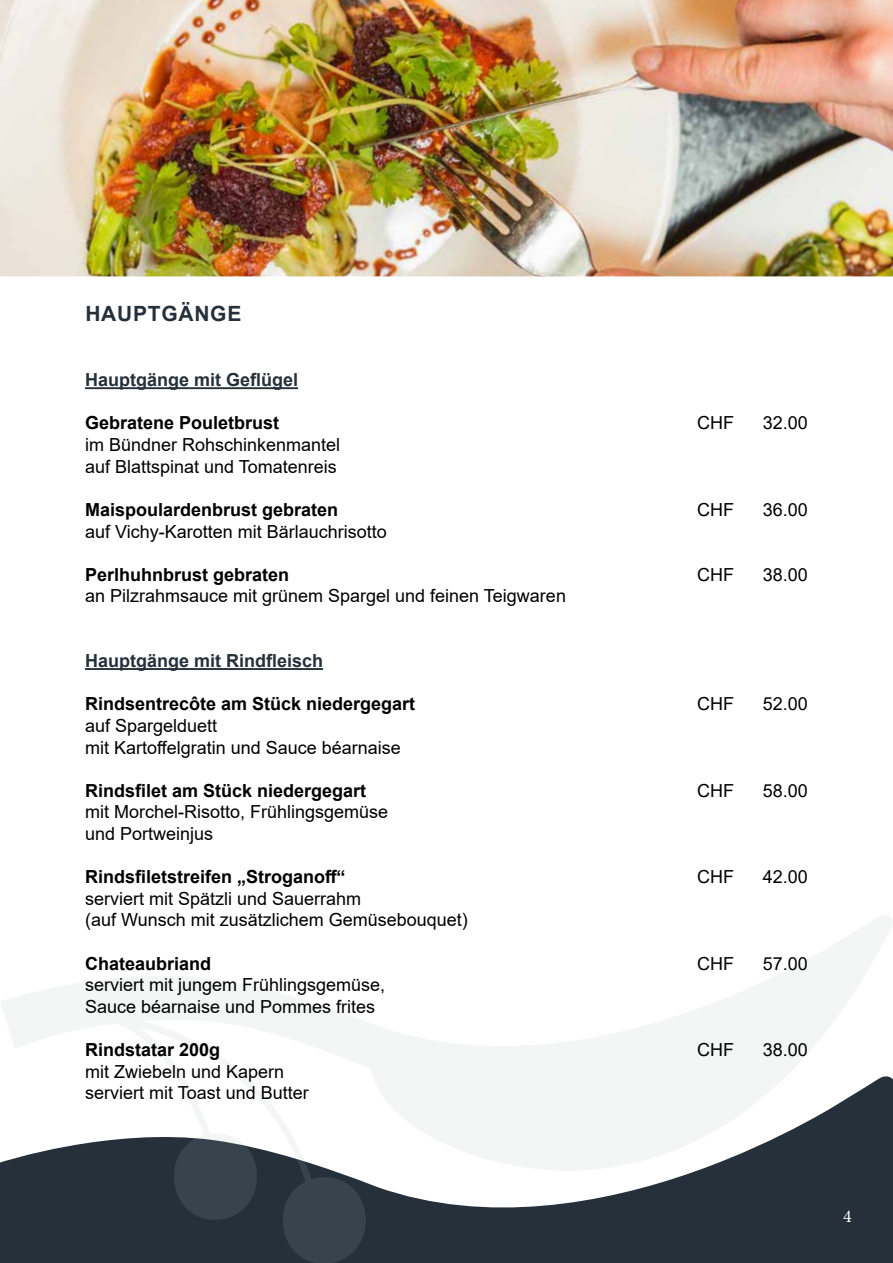
<style>
.page{position:relative;width:893px;height:1263px;background:#fff}
.page>*{position:absolute;margin:0;border:0;box-sizing:border-box;transform-origin:0 0}
.t1{font:700 21px "Arial";letter-spacing:.035em;color:#25303b}
.t2{font:18px/21.6px "Arial";color:#000}
.t3{font:700 18px "Arial";color:#000}
.t4{font:700 18px "Arial";color:#25303b}
.t5{font:18px "Minion Pro";color:#fff}
</style>
<div class="page">
<svg style="left:0;top:915px;width:893px;height:348px"></svg>
<div style="left:797px;top:1163px;width:84px;height:91px;background:#25303b"></div>
<img style="left:0;top:0;width:893px;height:276px">
<hr style="left:85px;top:387px;width:213px;height:2px;background:#25303b">
<hr style="left:85px;top:668px;width:238px;height:2px;background:#25303b">
<img style="left:857px;top:183px;width:36px;height:93px">
<p class="t1" style="left:85px;top:299px;width:157px">HAUPTGÄNGE</p>
<p class="t4" style="left:85px;top:367px;width:215px">Hauptgänge mit Geflügel</p>
<p class="t3" style="left:85px;top:410px;width:196px">Gebratene Pouletbrust</p>
<p class="t2" style="left:697px;top:412px;width:38px">CHF</p>
<p class="t2" style="left:763px;top:412px;width:47px">32.00</p>
<p class="t2" style="left:85px;top:434px;width:257px">im Bündner Rohschinkenmantel auf Blattspinat und Tomatenreis</p>
<p class="t3" style="left:85px;top:497px;width:255px">Maispoulardenbrust gebraten</p>
<p class="t2" style="left:697px;top:499px;width:38px">CHF</p>
<p class="t2" style="left:763px;top:499px;width:47px">36.00</p>
<p class="t2" style="left:85px;top:520px;width:303px">auf Vichy-Karotten mit Bärlauchrisotto</p>
<p class="t3" style="left:85px;top:562px;width:206px">Perlhuhnbrust gebraten</p>
<p class="t2" style="left:697px;top:563px;width:38px">CHF</p>
<p class="t2" style="left:763px;top:563px;width:47px">38.00</p>
<p class="t2" style="left:85px;top:585px;width:482px">an Pilzrahmsauce mit grünem Spargel und feinen Teigwaren</p>
<p class="t4" style="left:85px;top:648px;width:240px">Hauptgänge mit Rindfleisch</p>
<p class="t3" style="left:85px;top:691px;width:332px">Rindsentrecôte am Stück niedergegart</p>
<p class="t2" style="left:697px;top:693px;width:38px">CHF</p>
<p class="t2" style="left:763px;top:693px;width:47px">52.00</p>
<p class="t2" style="left:85px;top:715px;width:317px">auf Spargelduett<br>mit Kartoffelgratin und Sauce béarnaise</p>
<p class="t3" style="left:85px;top:778px;width:283px">Rindsfilet am Stück niedergegart</p>
<p class="t2" style="left:697px;top:779px;width:38px">CHF</p>
<p class="t2" style="left:763px;top:779px;width:47px">58.00</p>
<p class="t2" style="left:85px;top:801px;width:305px">mit Morchel-Risotto, Frühlingsgemüse und Portweinjus</p>
<p class="t3" style="left:85px;top:864px;width:262px">Rindsfiletstreifen „Stroganoff“</p>
<p class="t2" style="left:697px;top:866px;width:38px">CHF</p>
<p class="t2" style="left:763px;top:866px;width:47px">42.00</p>
<p class="t2" style="left:85px;top:887px;width:384px">serviert mit Spätzli und Sauerrahm<br>(auf Wunsch mit zusätzlichem Gemüsebouquet)</p>
<p class="t3" style="left:85px;top:950px;width:128px">Chateaubriand</p>
<p class="t2" style="left:697px;top:952px;width:38px">CHF</p>
<p class="t2" style="left:763px;top:952px;width:47px">57.00</p>
<p class="t2" style="left:85px;top:974px;width:302px">serviert mit jungem Frühlingsgemüse,<br>Sauce béarnaise und Pommes frites</p>
<p class="t3" style="left:85px;top:1037px;width:137px">Rindstatar 200g</p>
<p class="t2" style="left:697px;top:1039px;width:38px">CHF</p>
<p class="t2" style="left:763px;top:1039px;width:47px">38.00</p>
<p class="t2" style="left:85px;top:1060px;width:225px">mit Zwiebeln und Kapern serviert mit Toast und Butter</p>
<p class="t5" style="left:843px;top:1204px;width:10px">4</p>
</div>
